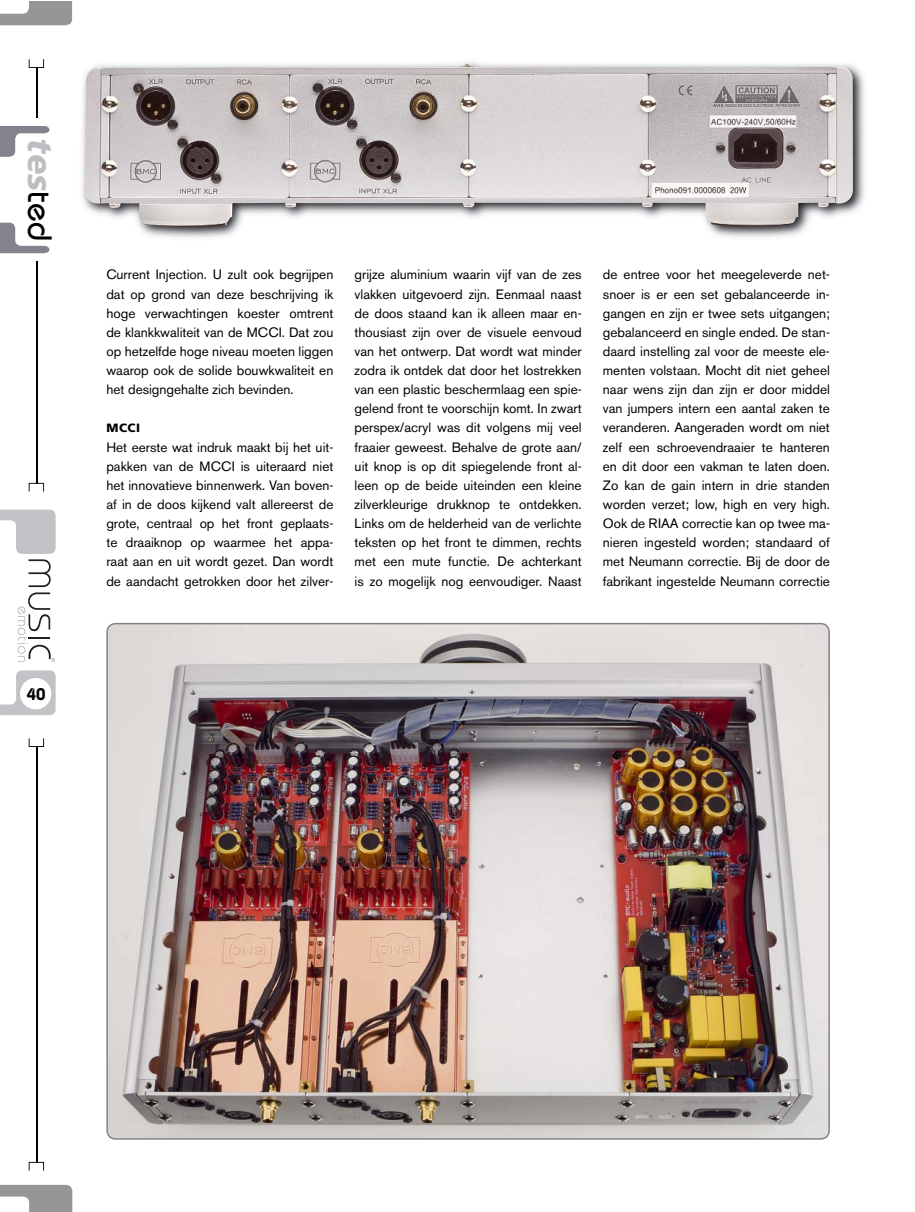
<style>
.page{position:relative;width:915px;height:1212px;background:#fff}
.page>*{position:absolute;margin:0;border:0;box-sizing:border-box;transform-origin:0 0}
.t1{font:italic 900 33.9px "Frutiger";color:#bdbec1}
.t2{font:600 16.95px "Bauhaus";color:#000}
.t3{font:13.5px/19.2px "Akzidenz Grotesk BE";color:#000;text-align:justify}
.t4{font:900 12px "Frutiger";color:#000}
.s1{font-family:"Bauhaus";font-weight:500;font-style:normal;color:#000}
</style>
<div class="page">
<img style="left:82px;top:62px;width:783px;height:176px">
<img style="left:85px;top:64px;width:767px;height:166px">
<img style="left:106px;top:623px;width:723px;height:517px">
<svg style="left:0;top:1px;width:72px;height:24px"></svg>
<svg style="left:0;top:670px;width:56px;height:45px"></svg>
<svg style="left:0;top:1185px;width:72px;height:27px"></svg>
<hr style="left:36px;top:67px;width:1px;height:51px;background:#000">
<svg style="left:29px;top:59px;width:15px;height:9px"></svg>
<hr style="left:36px;top:746px;width:1px;height:416px;background:#000">
<svg style="left:29px;top:738px;width:15px;height:9px"></svg>
<svg style="left:29px;top:1162px;width:15px;height:8px"></svg>
<div style="left:20px;top:678px;width:31px;height:31px;background:#fff;border-radius:50%"></div>
<svg style="left:29px;top:483px;width:15px;height:8px"></svg>
<hr style="left:36px;top:261px;width:1px;height:222px;background:#000">
<svg style="left:0;top:223px;width:49px;height:30px"></svg>
<svg style="left:0;top:126px;width:49px;height:31px"></svg>
<svg style="left:0;top:510px;width:56px;height:152px"></svg>
<h1 class="t1" style="left:60px;top:138px;width:104px;rotate:90deg">tes<span class="s1">ted</span></h1>
<p class="t2" style="left:27px;top:684px;width:20px">40</p>
<p class="t3" style="left:106px;top:265px;width:228px">Current Injection. U zult ook begrijpen dat op grond van deze beschrijving ik hoge verwachtingen koester omtrent de klankkwaliteit van de MCCI. Dat zou op hetzelfde hoge niveau moeten liggen waarop ook de solide bouwkwaliteit en het designgehalte zich bevinden.</p>
<p class="t4" style="left:106px;top:421px;width:35px">MCCI</p>
<p class="t3" style="left:106px;top:437px;width:228px">Het eerste wat indruk maakt bij het uit&shy;pakken van de MCCI is uiteraard niet het innovatieve binnenwerk. Van boven&shy;af in de doos kijkend valt allereerst de grote, centraal op het front geplaats&shy;te draaiknop op waarmee het appa&shy;raat aan en uit wordt gezet. Dan wordt de aandacht getrokken door het zilver-</p>
<p class="t3" style="left:354px;top:265px;width:228px">grijze aluminium waarin vijf van de zes vlakken uitgevoerd zijn. Eenmaal naast de doos staand kan ik alleen maar en&shy;thousiast zijn over de visuele eenvoud van het ontwerp. Dat wordt wat minder zodra ik ontdek dat door het lostrekken van een plastic beschermlaag een spie&shy;gelend front te voorschijn komt. In zwart perspex/acryl was dit volgens mij veel fraaier geweest. Behalve de grote aan/ uit knop is op dit spiegelende front al&shy;leen op de beide uiteinden een kleine zilverkleurige drukknop te ontdekken.<br>Links om de helderheid van de verlichte teksten op het front te dimmen, rechts met een mute functie. De achterkant is zo mogelijk nog eenvoudiger. Naast</p>
<p class="t3" style="left:602px;top:265px;width:228px">de entree voor het meegeleverde net&shy;snoer is er een set gebalanceerde in&shy;gangen en zijn er twee sets uitgangen; gebalanceerd en single ended. De stan&shy;daard instelling zal voor de meeste ele&shy;menten volstaan. Mocht dit niet geheel naar wens zijn dan zijn er door middel van jumpers intern een aantal zaken te veranderen. Aangeraden wordt om niet zelf een schroevendraaier te hanteren en dit door een vakman te laten doen.<br>Zo kan de gain intern in drie standen worden verzet; low, high en very high.<br>Ook de RIAA correctie kan op twee ma&shy;nieren ingesteld worden; standaard of met Neumann correctie. Bij de door de fabrikant ingestelde Neumann correctie</p>
</div>
